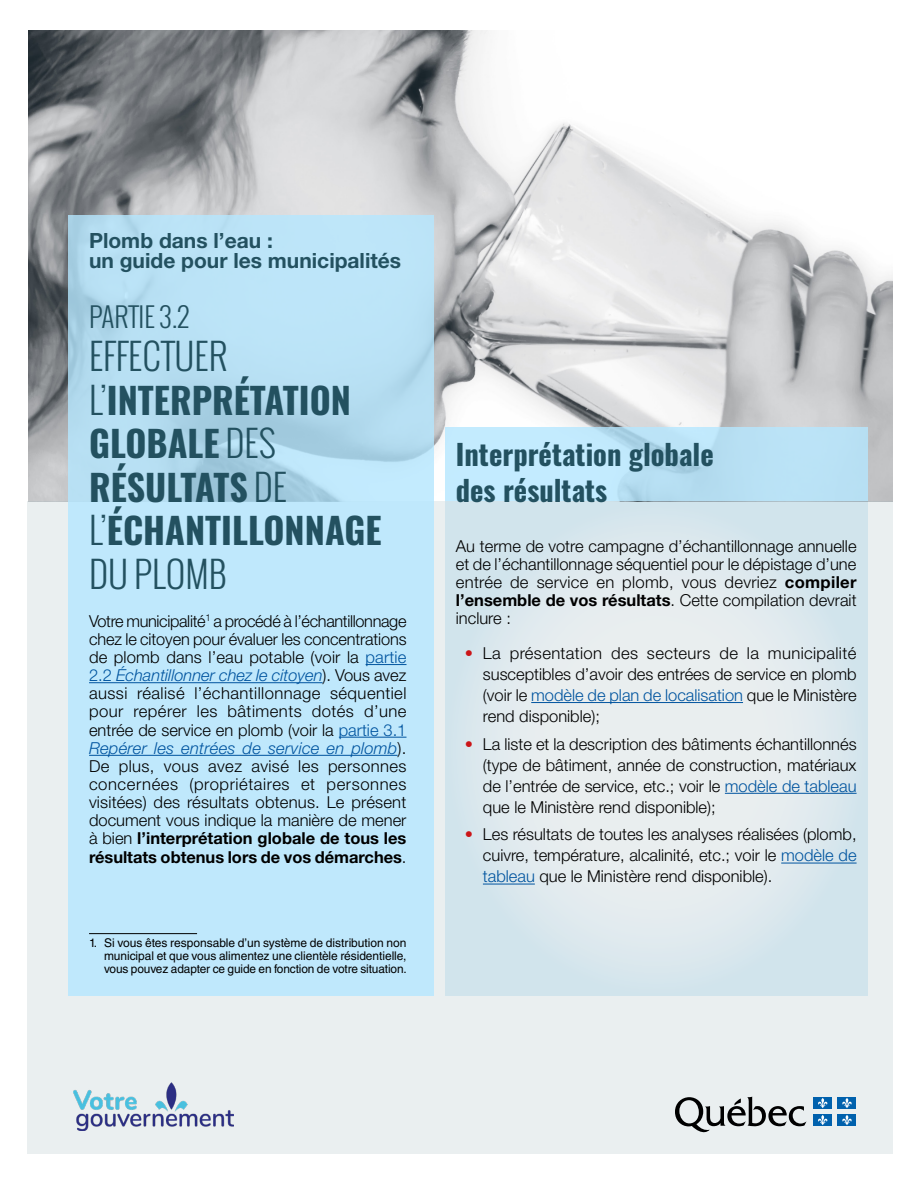
<style>
.page{position:relative;width:918px;height:1188px;background:#fff}
.page>*{position:absolute;margin:0;border:0;box-sizing:border-box;transform-origin:0 0}
.t1{font:700 36px/43.5px "Oswald";color:#235160}
.H2-2{font:700 28.5px/36px "Oswald";color:#235160}
.t2{font:300 27px "Oswald";color:#235160}
.t3{font:700 21px/19.5px "Helvetica Neue LT Std";color:#235160}
.t4{font:300 16.5px/18.1px "Helvetica Neue LT Std";color:#000;text-align:justify}
.Note{font:12px/13.2px "Helvetica LT Std";letter-spacing:-.01em;color:#000;text-align:justify}
.s1{font-weight:300}
.s2{color:#00549f}
.s3{font-style:italic;color:#00549f}
.s4{font-weight:700}
.s5{color:#cb1518}
</style>
<div class="page">
<img style="left:29px;top:30px;width:864px;height:471px">
<div style="left:27px;top:501px;width:866px;height:652px;background:#eaeff0"></div>
<svg style="left:68px;top:215px;width:365px;height:781px;background:#bbe4f7"></svg>
<svg style="left:675px;top:1097px;width:131px;height:36px"></svg>
<div style="left:813px;top:1097px;width:19px;height:12px;background:#0061ad"></div>
<svg style="left:818px;top:1098px;width:10px;height:10px"></svg>
<div style="left:838px;top:1097px;width:18px;height:12px;background:#0061ad"></div>
<svg style="left:842px;top:1098px;width:10px;height:10px"></svg>
<div style="left:813px;top:1114px;width:19px;height:12px;background:#0061ad"></div>
<svg style="left:818px;top:1115px;width:10px;height:10px"></svg>
<div style="left:838px;top:1114px;width:18px;height:12px;background:#0061ad"></div>
<svg style="left:842px;top:1115px;width:10px;height:10px"></svg>
<img style="left:74px;top:1083px;width:160px;height:47px">
<hr style="left:366px;top:664px;width:41px;height:1px;background:#00549f">
<hr style="left:89px;top:682px;width:234px;height:1px;background:#00549f">
<hr style="left:339px;top:737px;width:68px;height:1px;background:#00549f">
<hr style="left:89px;top:755px;width:309px;height:1px;background:#00549f">
<hr style="left:89px;top:933px;width:108px;height:1px;background:#000">
<div style="left:445px;top:428px;width:422px;height:73px;background:#bbe3f6"></div>
<div style="left:445px;top:501px;width:422px;height:495px;background:linear-gradient(to right,#dee9ee,#dee9ee)"></div>
<hr style="left:531px;top:702px;width:212px;height:1px;background:#00549f">
<hr style="left:725px;top:793px;width:132px;height:1px;background:#00549f">
<hr style="left:781px;top:863px;width:76px;height:1px;background:#00549f">
<hr style="left:483px;top:884px;width:52px;height:1px;background:#00549f">
<h1 class="t3" style="left:89px;top:231px;width:314px">Plomb dans l’eau :<br>un guide pour les municipalités</h1>
<h1 class="t2" style="left:89px;top:298px;width:102px">PARTIE 3.2</h1>
<h1 class="t1" style="left:89px;top:337px;width:294px"><span class="s1">EFFECTUER<br>L’</span>INTERPRÉTATION<br>GLOBALE <span class="s1">DES<br></span>RÉSULTATS <span class="s1">DE<br>L’</span>ÉCHANTILLONNAGE<br><span class="s1">DU PLOMB</span></h1>
<p class="t4" style="left:89px;top:611px;width:319px">Votre municipalité<sup>1</sup> a procédé à l’échantillonnage chez le citoyen pour évaluer les concentrations de plomb dans l’eau potable (voir la <span class="s2">partie 2.2</span> <span class="s3">Échantillonner chez le citoyen</span>). Vous avez aussi réalisé l’échantillonnage séquentiel pour repérer les bâtiments dotés d’une entrée de service en plomb (voir la <span class="s2">partie 3.1<br></span><span class="s3">Repérer les entrées de service en plomb</span>).<br>De plus, vous avez avisé les personnes concernées (propriétaires et personnes visitées) des résultats obtenus. Le présent document vous indique la manière de mener à bien <span class="s4">l’interprétation globale de tous les résultats obtenus lors de vos démarches</span>.</p>
<p class="Note" style="left:104px;top:936px;width:304px;text-indent:-15px">1. Si vous êtes responsable d’un système de distribution non municipal et que vous alimentez une clientèle résidentielle, vous pouvez adapter ce guide en fonction de votre situation.</p>
<p class="H2-2" style="left:456px;top:438px;width:259px">Interprétation globale des résultats</p>
<p class="t4" style="left:456px;top:537px;width:402px">Au terme de votre campagne d’échantillonnage annuelle et de l’échantillonnage séquentiel pour le dépistage d’une entrée de service en plomb, vous devriez <span class="s4">compiler l’ensemble de vos résultats</span>. Cette compilation devrait inclure :</p>
<p class="t4" style="left:483px;top:642px;width:375px;line-height:21px;text-indent:-18px"><span class="s5">•</span> La présentation des secteurs de la municipalité susceptibles d’avoir des entrées de service en plomb (voir le <span class="s2">modèle de plan de localisation</span> que le Ministère rend disponible);</p>
<p class="t4" style="left:483px;top:733px;width:375px;line-height:21px;text-indent:-18px"><span class="s5">•</span> La liste et la description des bâtiments échantillonnés (type de bâtiment, année de construction, matériaux de l’entrée de service, etc.; voir le <span class="s2">modèle de tableau </span>que le Ministère rend disponible);</p>
<p class="t4" style="left:483px;top:824px;width:375px;line-height:21px;text-indent:-18px"><span class="s5">•</span> Les résultats de toutes les analyses réalisées (plomb, cuivre, température, alcalinité, etc.; voir le <span class="s2">modèle de tableau</span> que le Ministère rend disponible).</p>
</div>
